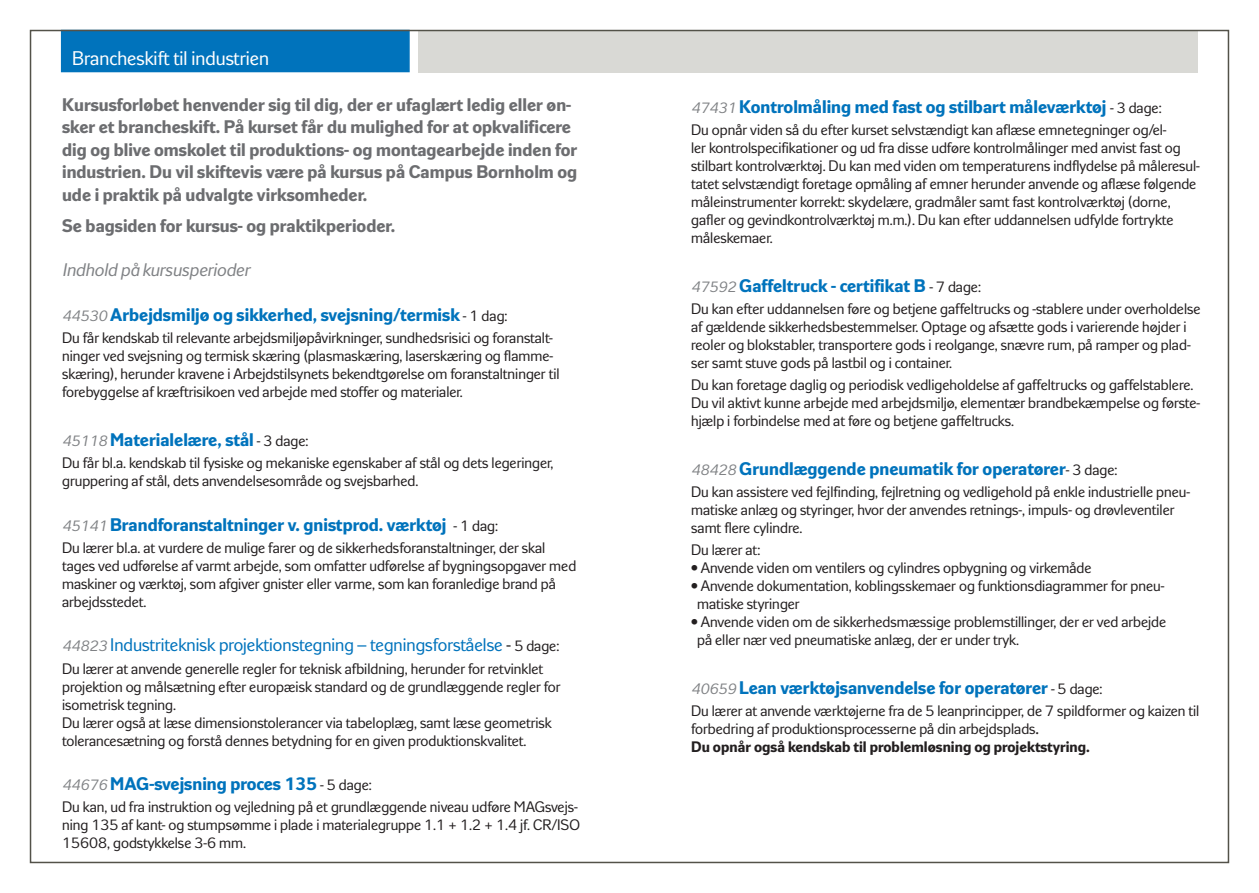
<style>
.page{position:relative;width:1259px;height:893px;background:#fff}
.page>*{position:absolute;margin:0;border:0;box-sizing:border-box;transform-origin:0 0}
.t1{font:19.5px "Lettre Gothic";color:#fff}
.t2{font:700 18px "Lettre Gothic";color:#0073bc}
.t3{font:700 18px/22.5px "Lettre Gothic";color:#6c6d70}
.t4{font:18px "Lettre Gothic";color:#0073bc}
.t5{font:italic 18px "Lettre Gothic";color:#808285}
.t6{font:15px/18px "Lettre Gothic";color:#231f20}
.s1{font-weight:400;font-style:italic;font-size:15px;color:#808285}
.s2{font-weight:400;font-size:15px;color:#231f20}
.s3{font-style:italic;font-size:15px;color:#808285}
.s4{color:#231f20}
.s5{font-size:15px;color:#231f20}
.s6{font-size:18px}
.s7{font-weight:700}
</style>
<div class="page">
<div style="left:61px;top:30px;width:349px;height:42px;background:#0073bc"></div>
<div style="left:418px;top:30px;width:779px;height:42px;background:#d9d9d5"></div>
<h1 class="t1" style="left:72px;top:47px;width:198px">Brancheskift til industrien</h1>
<p class="t3" style="left:62px;top:93px;width:517px">Kursusforløbet henvender sig til dig, der er ufaglært ledig eller øn&shy;sker et brancheskift. På kurset får du mulighed for at opkvalificere dig og blive omskolet til produktions- og montagearbejde inden for industrien. Du vil skiftevis være på kursus på Campus Bornholm og ude i praktik på udvalgte virksomheder.</p>
<p class="t3" style="left:62px;top:214px;width:334px">Se bagsiden for kursus- og praktikperioder.</p>
<p class="t5" style="left:62px;top:260px;width:189px">Indhold på kursusperioder</p>
<p class="t2" style="left:62px;top:304px;width:447px"><span class="s1">44530</span> Arbejdsmiljø og sikkerhed, svejsning/termisk <span class="s2">- 1 dag:</span></p>
<p class="t6" style="left:62px;top:329px;width:499px">Du får kendskab til relevante arbejdsmiljøpåvirkninger, sundhedsrisici og foranstalt&shy;ninger ved svejsning og termisk skæring (plasmaskæring, laserskæring og flamme&shy;skæring), herunder kravene i Arbejdstilsynets bekendtgørelse om foranstaltninger til forebyggelse af kræftrisikoen ved arbejde med stoffer og materialer.</p>
<p class="t2" style="left:62px;top:429px;width:248px"><span class="s1">45118</span> Materialelære, stål <span class="s2">- 3 dage:</span></p>
<p class="t6" style="left:62px;top:454px;width:493px">Du får bl.a. kendskab til fysiske og mekaniske egenskaber af stål og dets legeringer, gruppering af stål, dets anvendelsesområde og svejsbarhed.</p>
<p class="t2" style="left:62px;top:514px;width:437px"><span class="s1">45141</span> Brandforanstaltninger v. gnistprod. værktøj <span class="s2">- 1 dag:</span></p>
<p class="t6" style="left:62px;top:539px;width:515px">Du lærer bl.a. at vurdere de mulige farer og de sikkerhedsforanstaltninger, der skal tages ved udførelse af varmt arbejde, som omfatter udførelse af bygningsopgaver med maskiner og værktøj, som afgiver gnister eller varme, som kan foranledige brand på arbejdsstedet.</p>
<p class="t4" style="left:62px;top:635px;width:499px"><span class="s3">44823</span> Industriteknisk projektionstegning – tegningsforståelse <span class="s4">-</span> <span class="s5">5 dage:</span></p>
<p class="t6" style="left:62px;top:659px;width:500px">Du lærer at anvende generelle regler for teknisk afbildning, herunder for retvinklet projektion og målsætning efter europæisk standard og de grundlæggende regler for isometrisk tegning.<br>Du lærer også at læse dimensionstolerancer via tabeloplæg, samt læse geometrisk tolerancesætning og forstå dennes betydning for en given produktionskvalitet.</p>
<p class="t2" style="left:62px;top:773px;width:311px"><span class="s1">44676</span> MAG-svejsning proces 135 <span class="s2">- 5 dage:</span></p>
<p class="t6" style="left:62px;top:798px;width:519px">Du kan, ud fra instruktion og vejledning på et grundlæggende niveau udføre MAGsvejs&shy;ning 135 af kant- og stumpsømme i plade i materialegruppe 1.1 + 1.2 + 1.4 jf. CR/ISO<br>15608, godstykkelse 3-6 mm.</p>
<p class="t2" style="left:691px;top:96px;width:472px"><span class="s1">47431</span> Kontrolmåling med fast og stilbart måleværktøj <span class="s2">- 3 dage:</span></p>
<p class="t6" style="left:691px;top:121px;width:510px">Du opnår viden så du efter kurset selvstændigt kan aflæse emnetegninger og/el-<br>ler kontrolspecifikationer og ud fra disse udføre kontrolmålinger med anvist fast og stilbart kontrolværktøj. Du kan med viden om temperaturens indflydelse på måleresul&shy;tatet selvstændigt foretage opmåling af emner herunder anvende og aflæse følgende måleinstrumenter korrekt: skydelære, gradmåler samt fast kontrolværktøj (dorne, gafler og gevindkontrolværktøj m.m.). Du kan efter uddannelsen udfylde fortrykte måleskemaer.</p>
<p class="t2" style="left:691px;top:275px;width:291px"><span class="s1">47592</span> Gaffeltruck - certifikat B <span class="s2">- 7 dage:</span></p>
<p class="t6" style="left:691px;top:300px;width:511px">Du kan efter uddannelsen føre og betjene gaffeltrucks og -stablere under overholdelse af gældende sikkerhedsbestemmelser. Optage og afsætte gods i varierende højder i reoler og blokstabler, transportere gods i reolgange, snævre rum, på ramper og plad&shy;ser samt stuve gods på lastbil og i container.</p>
<p class="t6" style="left:691px;top:376px;width:510px">Du kan foretage daglig og periodisk vedligeholdelse af gaffeltrucks og gaffelstablere.<br>Du vil aktivt kunne arbejde med arbejdsmiljø, elementær brandbekæmpelse og første&shy;hjælp i forbindelse med at føre og betjene gaffeltrucks.</p>
<p class="t2" style="left:691px;top:458px;width:428px"><span class="s1">48428</span> Grundlæggende pneumatik for operatører<span class="s2">- 3 dage:</span></p>
<p class="t6" style="left:691px;top:483px;width:500px">Du kan assistere ved fejlfinding, fejlretning og vedligehold på enkle industrielle pneu&shy;matiske anlæg og styringer, hvor der anvendes retnings-, impuls- og drøvleventiler samt flere cylindre.</p>
<p class="t6" style="left:691px;top:541px;width:71px">Du lærer at:</p>
<p class="t6" style="left:691px;top:559px;width:402px">• Anvende viden om ventilers og cylindres opbygning og virkemåde</p>
<p class="t6" style="left:697px;top:577px;width:469px;text-indent:-6px">• Anvende dokumentation, koblingsskemaer og funktionsdiagrammer for pneu&shy;matiske styringer</p>
<p class="t6" style="left:697px;top:613px;width:470px;text-indent:-6px">• Anvende viden om de sikkerhedsmæssige problemstillinger, der er ved arbejde på eller nær ved pneumatiske anlæg, der er under tryk.</p>
<p class="t2" style="left:691px;top:677px;width:413px"><span class="s1">40659</span> Lean værktøjsanvendelse for operatører <span class="s2">- 5 dage:</span></p>
<p class="t6" style="left:691px;top:702px;width:510px">Du lærer at anvende værktøjerne fra de 5 leanprincipper, de 7 spildformer og kaizen til forbedring af produktionsprocesserne på din arbejdsplads<span class="s6">.<br></span><span class="s7">Du opnår også kendskab til problemløsning og projektstyring.</span></p>
</div>
